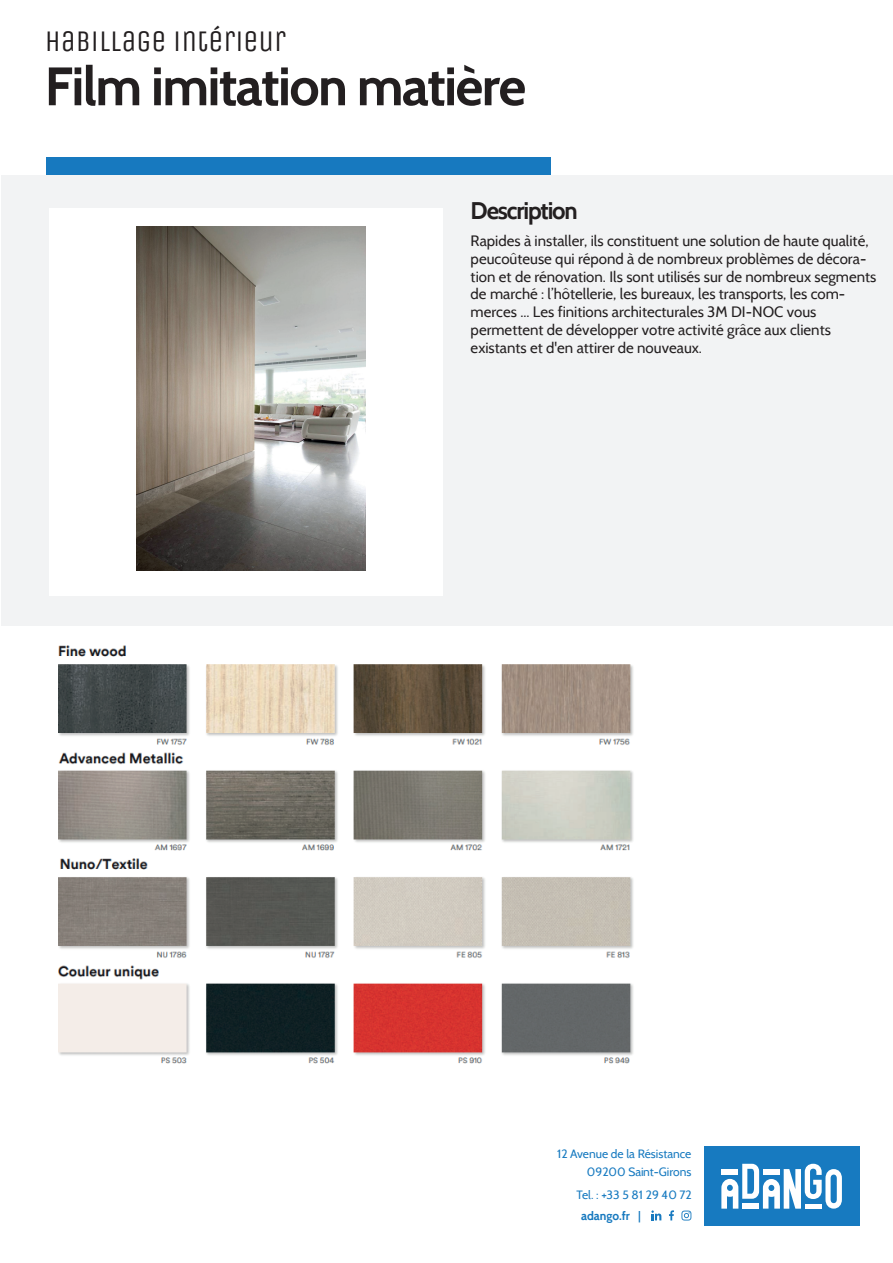
<style>
.page{position:relative;width:893px;height:1263px;background:#fff}
.page>*{position:absolute;margin:0;border:0;box-sizing:border-box;transform-origin:0 0}
.t1{font:700 54px "Cabin";letter-spacing:-.03em;color:#231f20}
.t2{font:30px "Unica One";color:#231f20}
.t3{font:700 24px "Cabin";letter-spacing:-.05em;color:#231f20}
.t4{font:15px/18px "Cabin";color:#231f20}
.t5{font:12px/18px "Cabin";color:#177ac0;text-align:right}
.t6{font:700 12px "Cabin";color:#1779bf}
</style>
<div class="page">
<div style="left:2px;top:175px;width:891px;height:450px;background:#f2f3f4"></div>
<div style="left:49px;top:208px;width:394px;height:388px;background:#fff"></div>
<div style="left:46px;top:157px;width:505px;height:18px;background:#1779bf"></div>
<div style="left:704px;top:1146px;width:155px;height:80px;background:#177ac0"></div>
<svg style="left:721px;top:1164px;width:121px;height:45px"></svg>
<div style="left:805px;top:1204px;width:17px;height:5px;background:#fff"></div>
<svg style="left:669px;top:1210px;width:5px;height:10px"></svg>
<svg style="left:681px;top:1210px;width:10px;height:10px"></svg>
<svg style="left:651px;top:1210px;width:10px;height:10px"></svg>
<img style="left:136px;top:227px;width:229px;height:344px">
<img style="left:58px;top:645px;width:575px;height:419px">
<h2 class="t2" style="left:45px;top:23px;width:243px">HABILLAGE INTÉRIEUR</h2>
<h1 class="t1" style="left:45px;top:54px;width:483px">Film imitation matière</h1>
<h3 class="t3" style="left:471px;top:196px;width:109px">Description</h3>
<p class="t4" style="left:471px;top:231px;width:407px">Rapides à installer, ils constituent une solution de haute qualité, peucoûteuse qui répond à de nombreux problèmes de décora&shy;tion et de rénovation. Ils sont utilisés sur de nombreux segments de marché : l’hôtellerie, les bureaux, les transports, les com&shy;merces ... Les finitions architecturales 3M DI-NOC vous permettent de développer votre activité grâce aux clients existants et d'en attirer de nouveaux.</p>
<p class="t5" style="left:557px;top:1145px;width:136px">12 Avenue de la Résistance<br>09200 Saint-Girons</p>
<p class="t5" style="left:577px;top:1185px;width:117px">Tel. : +33 5 81 29 40 72</p>
<p class="t6" style="left:581px;top:1209px;width:61px">adango.fr |</p>
</div>
